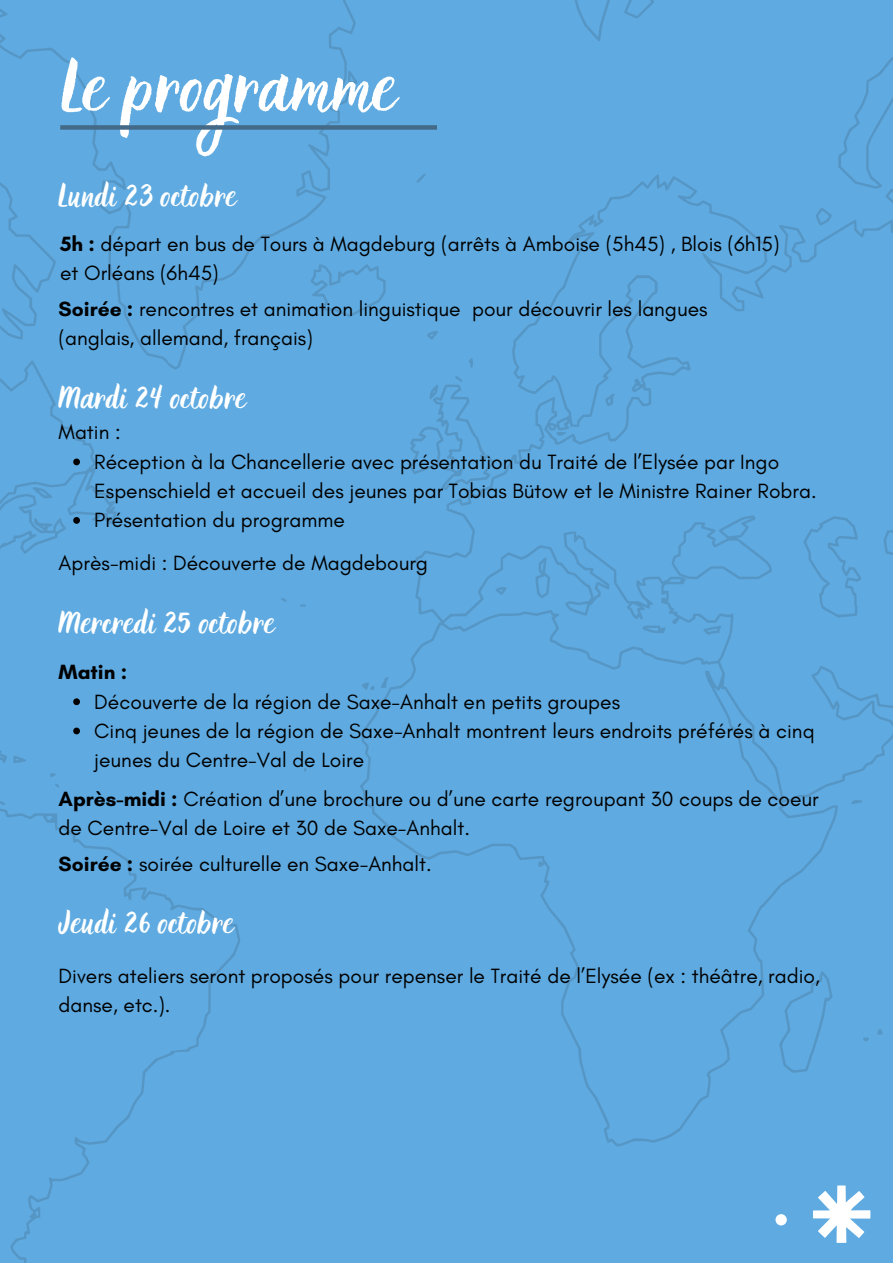
<style>
.page{position:relative;width:893px;height:1264px;background:#fff}
.page>*{position:absolute;margin:0;border:0;box-sizing:border-box;transform-origin:0 0}
.t1{font:57.6px "Holla";color:#fff}
.t2{font:25.5px "Holla";color:#fff}
.t3{font:21px/29.2px "Glacial Indifference";color:#000}
.t4{font:700 21px "Glacial Indifference";color:#000}
.s1{font-weight:700}
</style>
<div class="page">
<div style="left:0;top:0;width:892px;height:1262px;background:#5eaae1"></div>
<svg style="left:813px;top:1185px;width:57px;height:57px"></svg>
<div style="left:775px;top:1214px;width:11px;height:11px;background:#fff;border-radius:50%"></div>
<svg style="left:73px;top:458px;width:7px;height:7px"></svg>
<svg style="left:73px;top:517px;width:7px;height:7px"></svg>
<svg style="left:73px;top:698px;width:7px;height:7px"></svg>
<svg style="left:73px;top:727px;width:7px;height:7px"></svg>
<div style="left:60px;top:125px;width:377px;height:5px;background:#446a87"></div>
<p class="t1" style="left:61px;top:54px;width:338px">Le programme</p>
<p class="t2" style="left:59px;top:181px;width:180px">Lundi 23 octobre</p>
<p class="t3" style="left:60px;top:229px;width:720px"><span class="s1">5h :</span> départ en bus de Tours à Magdeburg (arrêts à Amboise (5h45) , Blois (6h15) et Orléans (6h45)</p>
<p class="t3" style="left:59px;top:294px;width:650px"><span class="s1">Soirée :</span> rencontres et animation linguistique pour découvrir les langues (anglais, allemand, français)</p>
<p class="t2" style="left:59px;top:383px;width:189px">Mardi 24 octobre</p>
<p class="t3" style="left:59px;top:417px;width:64px">Matin :</p>
<p class="t3" style="left:94px;top:446px;width:723px">Réception à la Chancellerie avec présentation du Traité de l’Elysée par Ingo<br>Espenschield et accueil des jeunes par Tobias Bütow et le Ministre Rainer Robra.</p>
<p class="t3" style="left:94px;top:505px;width:252px">Présentation du programme</p>
<p class="t3" style="left:59px;top:548px;width:371px">Après-midi : Découverte de Magdebourg</p>
<p class="t2" style="left:59px;top:608px;width:218px">Mercredi 25 octobre</p>
<p class="t4" style="left:59px;top:659px;width:70px">Matin :</p>
<p class="t3" style="left:94px;top:686px;width:527px">Découverte de la région de Saxe-Anhalt en petits groupes</p>
<p class="t3" style="left:94px;top:715px;width:721px">Cinq jeunes de la région de Saxe-Anhalt montrent leurs endroits préférés à cinq jeunes du Centre-Val de Loire</p>
<p class="t3" style="left:59px;top:783px;width:761px"><span class="s1">Après-midi :</span> Création d’une brochure ou d’une carte regroupant 30 coups de coeur de Centre-Val de Loire et 30 de Saxe-Anhalt.</p>
<p class="t3" style="left:59px;top:849px;width:374px"><span class="s1">Soirée :</span> soirée culturelle en Saxe-Anhalt.</p>
<p class="t2" style="left:59px;top:908px;width:177px">Jeudi 26 octobre</p>
<p class="t3" style="left:59px;top:961px;width:762px">Divers ateliers seront proposés pour repenser le Traité de l’Elysée (ex : théâtre, radio, danse, etc.).</p>
</div>
